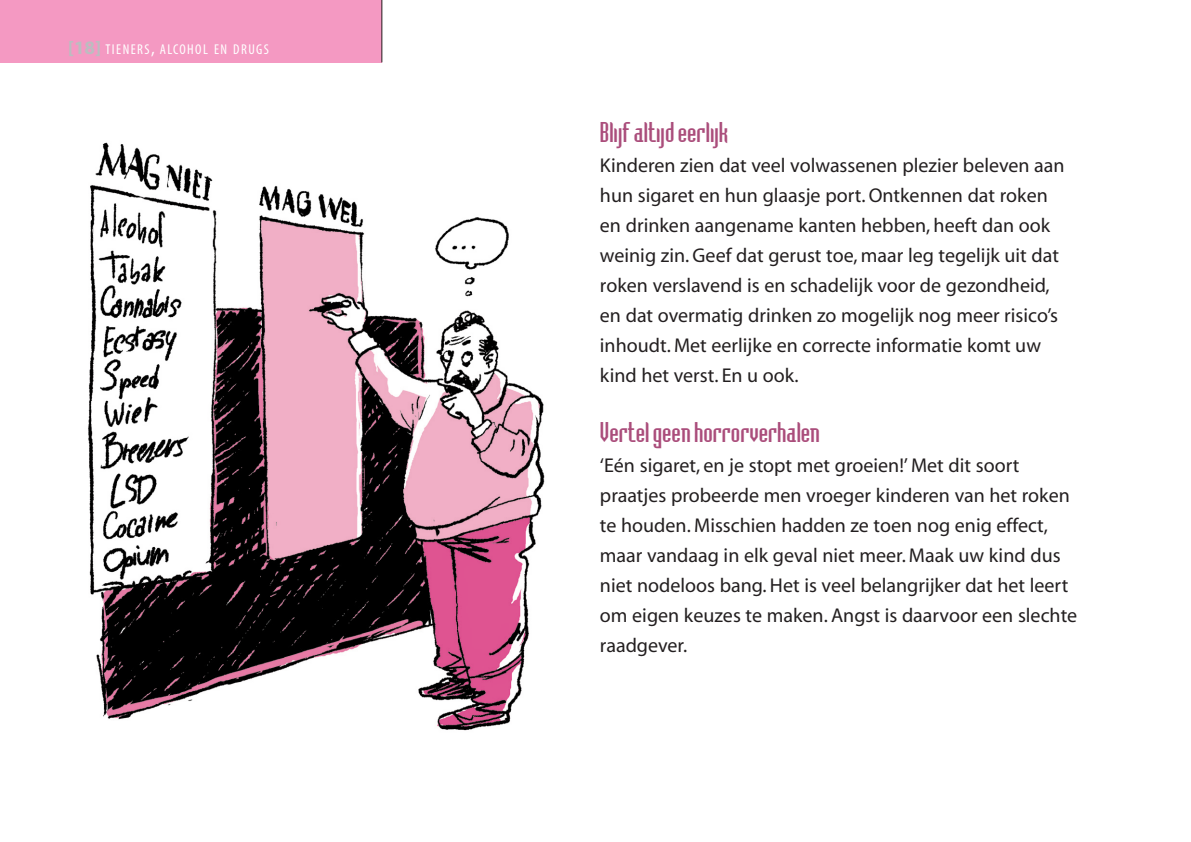
<style>
.page{position:relative;width:1191px;height:842px;background:#fff}
.page>*{position:absolute;margin:0;border:0;box-sizing:border-box;transform-origin:0 0}
.titel2{font:30px "Badloc ICG";color:#aa4d7b}
.body{font:20px/30px "Myriad";color:#231f20}
.Normaal{font:condensed 14.2px "Myriad";letter-spacing:.1em;color:#fff}
.s1{font-weight:700;font-stretch:normal;font-size:19px;color:#bcbdc0}
.s2{font-size:19px}
</style>
<div class="page">
<div style="left:0;top:0;width:382px;height:62px;background:#f499c2"></div>
<hr style="left:381px;top:0;width:1px;height:62px;background:#231f20">
<img style="left:88px;top:142px;width:457px;height:589px">
<p class="Normaal" style="left:68px;top:42px;width:202px"><span class="s1">[18]</span> TIENERS<span class="s2">,</span> ALCOHOL EN DRUGS</p>
<p class="titel2" style="left:600px;top:116px;width:130px">Blijf altijd eerlijk</p>
<p class="body" style="left:600px;top:151px;width:466px">Kinderen zien dat veel volwassenen plezier beleven aan hun sigaret en hun glaasje port. Ontkennen dat roken en drinken aangename kanten hebben, heeft dan ook weinig zin. Geef dat gerust toe, maar leg tegelijk uit dat roken verslavend is en schadelijk voor de gezondheid, en dat overmatig drinken zo mogelijk nog meer risico’s inhoudt. Met eerlijke en correcte informatie komt uw kind het verst. En u ook.</p>
<p class="titel2" style="left:600px;top:416px;width:221px">Vertel geen horrorverhalen</p>
<p class="body" style="left:600px;top:451px;width:479px">‘Eén sigaret, en je stopt met groeien!’ Met dit soort praatjes probeerde men vroeger kinderen van het roken te houden. Misschien hadden ze toen nog enig effect, maar vandaag in elk geval niet meer. Maak uw kind dus niet nodeloos bang. Het is veel belangrijker dat het leert om eigen keuzes te maken. Angst is daarvoor een slechte raadgever.</p>
</div>
